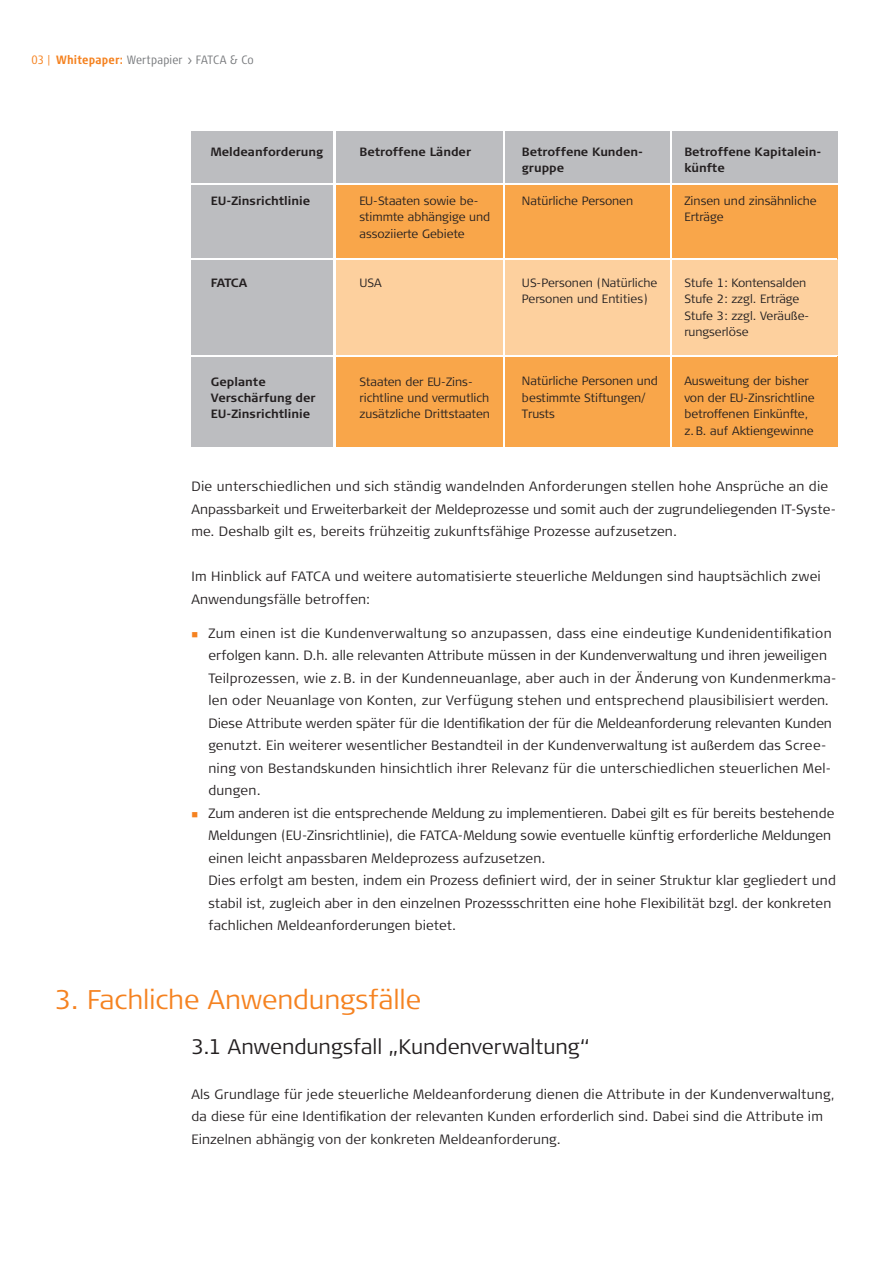
<style>
.page{position:relative;width:893px;height:1263px;background:#fff}
.page>*{position:absolute;margin:0;border:0;box-sizing:border-box;transform-origin:0 0}
.t1{font:300 27px "Signa Column";letter-spacing:-.005em;color:#f58220}
.t2{font:300 21px "Signa Column";color:#231f20}
.t3{font:300 13.5px/22.5px "Signa Column";letter-spacing:.01em;color:#231f20}
.t4{font:300 12px/16.4px "Signa Column";color:#231f20}
.t5{font:700 12px/16.4px "Signa Column";color:#231f20}
.t6{font:300 12px "Signa Cond Column";letter-spacing:.015em;color:#76787b}
.s1{color:#f58220}
.s2{font-weight:700;color:#f58220}
</style>
<div class="page">
<div style="left:334px;top:185px;width:504px;height:73px;background:#f9a64a"></div>
<div style="left:334px;top:260px;width:504px;height:95px;background:#fdd09e"></div>
<div style="left:334px;top:356px;width:504px;height:91px;background:#f9a64a"></div>
<div style="left:334px;top:131px;width:169px;height:52px;background:#bcbdc0"></div>
<div style="left:191px;top:131px;width:143px;height:52px;background:#bcbdc0"></div>
<div style="left:191px;top:185px;width:143px;height:73px;background:#bcbdc0"></div>
<div style="left:191px;top:260px;width:143px;height:95px;background:#bcbdc0"></div>
<div style="left:191px;top:356px;width:143px;height:91px;background:#bcbdc0"></div>
<div style="left:504px;top:131px;width:165px;height:52px;background:#bcbdc0"></div>
<div style="left:672px;top:131px;width:166px;height:52px;background:#bcbdc0"></div>
<hr style="left:334px;top:131px;width:2px;height:329px;background:#fff">
<hr style="left:503px;top:131px;width:1px;height:329px;background:#fff">
<hr style="left:670px;top:131px;width:2px;height:329px;background:#fff">
<p class="t6" style="left:32px;top:53px;width:224px"><span class="s1">03 |</span> <span class="s2">Whitepaper:</span> Wertpapier &gt; FATCA &amp; Co</p>
<p class="t5" style="left:211px;top:143px;width:114px">Meldeanforderung</p>
<p class="t5" style="left:211px;top:193px;width:101px">EU-Zinsrichtlinie</p>
<p class="t5" style="left:211px;top:275px;width:38px">FATCA</p>
<p class="t5" style="left:211px;top:373px;width:106px">Geplante<br>Verschärfung der<br>EU-Zinsrichtlinie</p>
<p class="t5" style="left:360px;top:143px;width:113px">Betroffene Länder</p>
<p class="t4" style="left:360px;top:193px;width:132px">EU-Staaten sowie be&shy;stimmte abhängige und assoziierte Gebiete</p>
<p class="t5" style="left:522px;top:143px;width:123px">Betroffene Kunden&shy;gruppe</p>
<p class="t4" style="left:522px;top:193px;width:113px">Natürliche Personen</p>
<p class="t5" style="left:684px;top:143px;width:139px">Betroffene Kapitalein&shy;künfte</p>
<p class="t4" style="left:684px;top:193px;width:134px">Zinsen und zinsähnliche<br>Erträge</p>
<p class="t4" style="left:360px;top:275px;width:24px">USA</p>
<p class="t4" style="left:360px;top:373px;width:132px">Staaten der EU-Zins&shy;richtline und vermutlich zusätzliche Drittstaaten</p>
<p class="t4" style="left:522px;top:275px;width:137px">US-Personen (Natürliche<br>Personen und Entities)</p>
<p class="t4" style="left:522px;top:373px;width:138px">Natürliche Personen und bestimmte Stiftungen/<br>Trusts</p>
<p class="t4" style="left:684px;top:275px;width:126px">Stufe 1: Kontensalden<br>Stufe 2: zzgl. Erträge<br>Stufe 3: zzgl. Veräuße&shy;rungserlöse</p>
<p class="t4" style="left:684px;top:373px;width:132px">Ausweitung der bisher von der EU-Zinsrichtline betroffenen Einkünfte, z. B. auf Aktiengewinne</p>
<p class="t3" style="left:191px;top:475px;width:646px">Die unterschiedlichen und sich ständig wandelnden Anforderungen stellen hohe Ansprüche an die<br>Anpassbarkeit und Erweiterbarkeit der Meldeprozesse und somit auch der zugrundeliegenden IT-Syste&shy;me. Deshalb gilt es, bereits frühzeitig zukunftsfähige Prozesse aufzusetzen.</p>
<p class="t3" style="left:191px;top:565px;width:631px">Im Hinblick auf FATCA und weitere automatisierte steuerliche Meldungen sind hauptsächlich zwei<br>Anwendungsfälle betroffen:</p>
<p class="t3" style="left:208px;top:622px;width:630px">Zum einen ist die Kundenverwaltung so anzupassen, dass eine eindeutige Kundenidentifikation erfolgen kann. D.h. alle relevanten Attribute müssen in der Kundenverwaltung und ihren jeweiligen Teilprozessen, wie z.B. in der Kundenneuanlage, aber auch in der Änderung von Kundenmerkma&shy;len oder Neuanlage von Konten, zur Verfügung stehen und entsprechend plausibilisiert werden.<br>Diese Attribute werden später für die Identifikation der für die Meldeanforderung relevanten Kunden genutzt. Ein weiterer wesentlicher Bestandteil in der Kundenverwaltung ist außerdem das Scree&shy;ning von Bestandskunden hinsichtlich ihrer Relevanz für die unterschiedlichen steuerlichen Mel&shy;dungen.<br>Zum anderen ist die entsprechende Meldung zu implementieren. Dabei gilt es für bereits bestehende Meldungen (EU-Zinsrichtlinie), die FATCA-Meldung sowie eventuelle künftig erforderliche Meldungen einen leicht anpassbaren Meldeprozess aufzusetzen.<br>Dies erfolgt am besten, indem ein Prozess definiert wird, der in seiner Struktur klar gegliedert und stabil ist, zugleich aber in den einzelnen Prozessschritten eine hohe Flexibilität bzgl. der konkreten fachlichen Meldeanforderungen bietet.</p>
<h1 class="t1" style="left:55px;top:984px;width:367px">3. Fachliche Anwendungsfälle</h1>
<h2 class="t2" style="left:191px;top:1035px;width:400px">3.1 Anwendungsfall „Kundenverwaltung“</h2>
<p class="t3" style="left:191px;top:1083px;width:645px">Als Grundlage für jede steuerliche Meldeanforderung dienen die Attribute in der Kundenverwaltung, da diese für eine Identifikation der relevanten Kunden erforderlich sind. Dabei sind die Attribute im<br>Einzelnen abhängig von der konkreten Meldeanforderung.</p>
</div>
